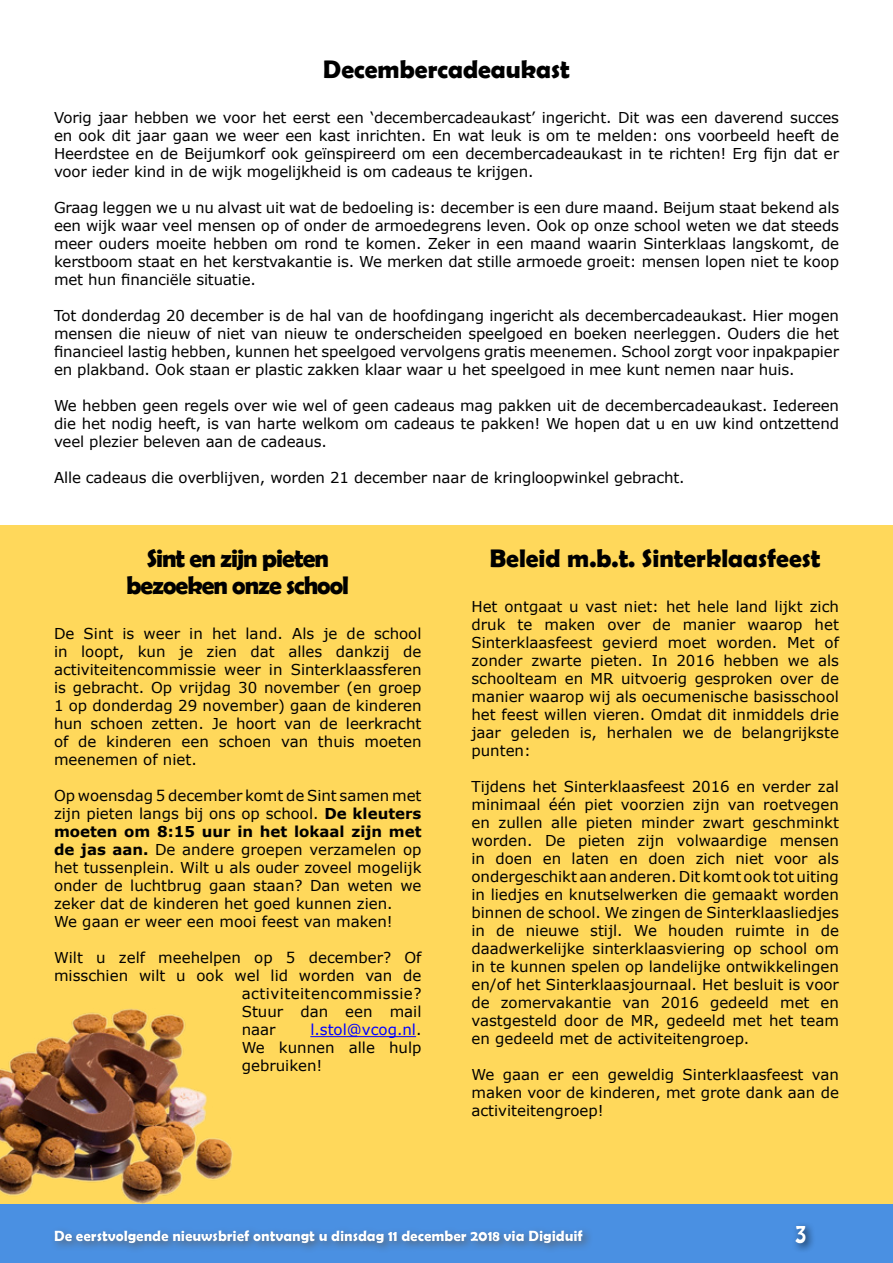
<style>
.page{position:relative;width:893px;height:1263px;background:#fff}
.page>*{position:absolute;margin:0;border:0;box-sizing:border-box;transform-origin:0 0}
.t1{font:700 25.5px "Berlin Sans FB Demi";color:#000}
.t2{font:700 25.5px/27px "Berlin Sans FB Demi";letter-spacing:-.04em;color:#000;text-align:center}
.t3{font:21px "Hobo Std";color:#fff}
.t4{font:15px/18px "Verdana";color:#000;text-align:justify}
.t5{font:700 15px "Berlin Sans FB Demi";color:#fff}
.t6{font:15px "Verdana";letter-spacing:.03em;color:#000}
.s1{font-weight:700}
.s2{color:#00f}
</style>
<div class="page">
<div style="left:0;top:525px;width:893px;height:680px;background:#ffd85b"></div>
<img style="left:0;top:1008px;width:233px;height:197px">
<div style="left:0;top:1205px;width:893px;height:58px;background:#4a90e2"></div>
<div style="left:772px;top:1203px;width:61px;height:60px;background:#fff;opacity:.75"></div>
<div style="left:52px;top:1204px;width:708px;height:59px;background:#fff;opacity:.75"></div>
<hr style="left:310px;top:1036px;width:106px;height:1px;background:#00f">
<h1 class="t1" style="left:323px;top:54px;width:248px">Decembercadeaukast</h1>
<p class="t4" style="left:54px;top:108px;width:787px">Vorig jaar hebben we voor het eerst een ‘decembercadeaukast’ ingericht. Dit was een daverend succes en ook dit jaar gaan we weer een kast inrichten. En wat leuk is om te melden: ons voorbeeld heeft de Heerdstee en de Beijumkorf ook geïnspireerd om een decembercadeaukast in te richten! Erg fijn dat er voor ieder kind in de wijk mogelijkheid is om cadeaus te krijgen.</p>
<p class="t4" style="left:54px;top:198px;width:787px">Graag leggen we u nu alvast uit wat de bedoeling is: december is een dure maand. Beijum staat bekend als een wijk waar veel mensen op of onder de armoedegrens leven. Ook op onze school weten we dat steeds meer ouders moeite hebben om rond te komen. Zeker in een maand waarin Sinterklaas langskomt, de kerstboom staat en het kerstvakantie is. We merken dat stille armoede groeit: mensen lopen niet te koop met hun financiële situatie.</p>
<p class="t4" style="left:54px;top:306px;width:787px">Tot donderdag 20 december is de hal van de hoofdingang ingericht als decembercadeaukast. Hier mogen mensen die nieuw of niet van nieuw te onderscheiden speelgoed en boeken neerleggen. Ouders die het financieel lastig hebben, kunnen het speelgoed vervolgens gratis meenemen. School zorgt voor inpakpapier en plakband. Ook staan er plastic zakken klaar waar u het speelgoed in mee kunt nemen naar huis.</p>
<p class="t4" style="left:54px;top:396px;width:787px">We hebben geen regels over wie wel of geen cadeaus mag pakken uit de decembercadeaukast. Iedereen die het nodig heeft, is van harte welkom om cadeaus te pakken! We hopen dat u en uw kind ontzettend veel plezier beleven aan de cadeaus.</p>
<p class="t4" style="left:54px;top:468px;width:632px">Alle cadeaus die overblijven, worden 21 december naar de kringloopwinkel gebracht.</p>
<h1 class="t2" style="left:127px;top:545px;width:224px">Sint en zijn pieten bezoeken onze school</h1>
<p class="t4" style="left:54px;top:625px;width:369px">De Sint is weer in het land. Als je de school in loopt, kun je zien dat alles dankzij de activiteitencommissie weer in Sinterklaassferen is gebracht. Op vrijdag 30 november (en groep 1 op donderdag 29 november) gaan de kinderen hun schoen zetten. Je hoort van de leerkracht of de kinderen een schoen van thuis moeten meenemen of niet.</p>
<p class="t4" style="left:54px;top:787px;width:369px;text-align:left">Op woensdag 5 december komt de Sint samen met zijn pieten langs bij ons op school. <span class="s1">De kleuters moeten om 8:15 uur in het lokaal zijn met de jas aan.</span> De andere groepen verzamelen op het tussenplein. Wilt u als ouder zoveel mogelijk onder de luchtbrug gaan staan? Dan weten we zeker dat de kinderen het goed kunnen zien.<br>We gaan er weer een mooi feest van maken!</p>
<p class="t4" style="left:54px;top:949px;width:369px">Wilt u zelf meehelpen op 5 december? Of</p>
<p class="t4" style="left:54px;top:967px;width:369px">misschien wilt u ook wel lid worden van de</p>
<p class="t6" style="left:242px;top:983px;width:181px">activiteitencommissie?</p>
<p class="t4" style="left:242px;top:1003px;width:181px">Stuur dan een mail</p>
<p class="t4" style="left:242px;top:1021px;width:35px">naar</p>
<p class="t4" style="left:242px;top:1021px;width:181px;text-indent:69px"><span class="s2">l.stol@vcog.nl</span>.<br>We kunnen alle hulp gebruiken!</p>
<h1 class="t1" style="left:490px;top:544px;width:332px">Beleid m.b.t. Sinterklaasfeest</h1>
<p class="t4" style="left:471px;top:598px;width:369px">Het ontgaat u vast niet: het hele land lijkt zich druk te maken over de manier waarop het Sinterklaasfeest gevierd moet worden. Met of zonder zwarte pieten. In 2016 hebben we als schoolteam en MR uitvoerig gesproken over de manier waarop wij als oecumenische basisschool het feest willen vieren. Omdat dit inmiddels drie jaar geleden is, herhalen we de belangrijkste punten:</p>
<p class="t4" style="left:471px;top:778px;width:369px">Tijdens het Sinterklaasfeest 2016 en verder zal minimaal één piet voorzien zijn van roetvegen en zullen alle pieten minder zwart geschminkt worden. De pieten zijn volwaardige mensen in doen en laten en doen zich niet voor als ondergeschikt aan anderen. Dit komt ook tot uiting in liedjes en knutselwerken die gemaakt worden binnen de school. We zingen de Sinterklaasliedjes in de nieuwe stijl. We houden ruimte in de daadwerkelijke sinterklaasviering op school om in te kunnen spelen op landelijke ontwikkelingen en/of het Sinterklaasjournaal. Het besluit is voor de zomervakantie van 2016 gedeeld met en vastgesteld door de MR, gedeeld met het team en gedeeld met de activiteitengroep.</p>
<p class="t4" style="left:471px;top:1066px;width:369px">We gaan er een geweldig Sinterklaasfeest van maken voor de kinderen, met grote dank aan de activiteitengroep!</p>
<p class="t5" style="left:54px;top:1227px;width:530px">De eerstvolgende nieuwsbrief ontvangt u dinsdag 11 december 2018 via Digiduif</p>
<h2 class="t3" style="left:794px;top:1220px;width:14px">3</h2>
</div>
